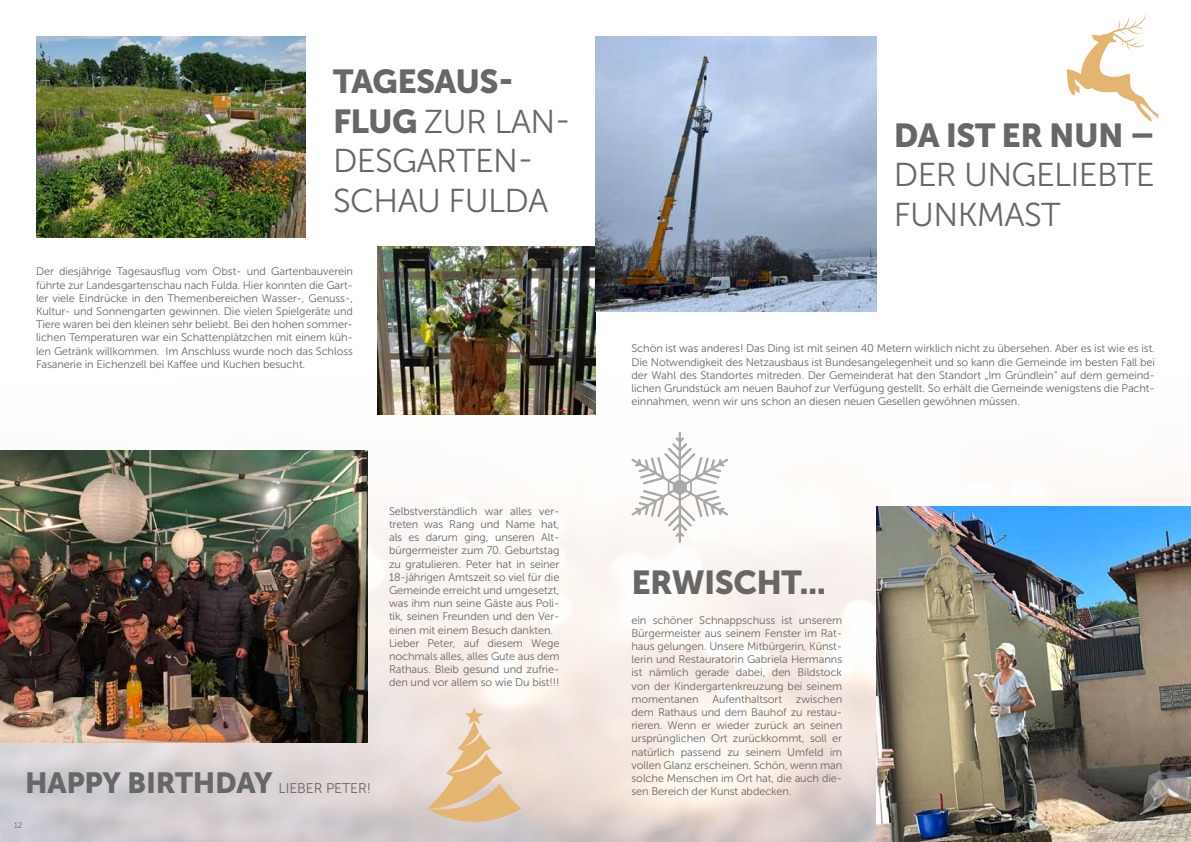
<style>
.page{position:relative;width:1191px;height:842px;background:#fff}
.page>*{position:absolute;margin:0;border:0;box-sizing:border-box;transform-origin:0 0}
.t1{font:33px/39.6px "Museo Sans 300";letter-spacing:-.02em;color:#666766}
.t2{font:33px "Museo Sans 900";letter-spacing:-.02em;color:#666766}
.t3{font:29px "Museo Sans 900";letter-spacing:-.01em;color:#666766}
.t4{font:11px/13.2px "Museo Sans 300";letter-spacing:-.01em;color:#666766;text-align:justify}
.t5{font:8px "Museo Sans 300";color:#666766}
.t6{font:8px "Museo Sans 300";color:#fff}
.s1{font-family:"Museo Sans 900"}
.s2{font-family:"Museo Sans 300";font-size:14px}
</style>
<div class="page">
<img style="left:0;top:372px;width:1191px;height:470px">
<svg style="left:1067px;top:13px;width:91px;height:109px"></svg>
<svg style="left:427px;top:707px;width:94px;height:115px;background:#e8cfb3"></svg>
<img style="left:876px;top:507px;width:315px;height:335px">
<img style="left:36px;top:36px;width:269px;height:202px">
<img style="left:378px;top:247px;width:217px;height:167px">
<img style="left:0;top:451px;width:367px;height:291px">
<img style="left:595px;top:36px;width:281px;height:276px">
<svg style="left:631px;top:431px;width:98px;height:112px"></svg>
<h1 class="t2" style="left:333px;top:63px;width:182px">TAGESAUS-</h1>
<h1 class="t1" style="left:333px;top:102px;width:240px"><span class="s1">FLUG</span> ZUR LAN-<br>DESGARTEN-<br>SCHAU FULDA</h1>
<p class="t4" style="left:36px;top:265px;width:318px">Der diesjährige Tagesausflug vom Obst- und Gartenbauverein führte zur Landesgartenschau nach Fulda. Hier konnten die Gart&shy;ler viele Eindrücke in den Themenbereichen Wasser-, Genuss-, Kultur- und Sonnengarten gewinnen. Die vielen Spielgeräte und Tiere waren bei den kleinen sehr beliebt. Bei den hohen sommer&shy;lichen Temperaturen war ein Schattenplätzchen mit einem küh&shy;len Getränk willkommen. Im Anschluss wurde noch das Schloss Fasanerie in Eichenzell bei Kaffee und Kuchen besucht.</p>
<p class="t4" style="left:389px;top:504px;width:172px;text-align:left">Selbstverständlich war alles ver&shy;treten was Rang und Name hat, als es darum ging, unseren Alt&shy;bürgermeister zum 70. Geburtstag zu gratulieren. Peter hat in seiner 18-jährigen Amtszeit so viel für die Gemeinde erreicht und umgesetzt, was ihm nun seine Gäste aus Poli&shy;tik, seinen Freunden und den Ver&shy;einen mit einem Besuch dankten.<br>Lieber Peter, auf diesem Wege nochmals alles, alles Gute aus dem Rathaus. Bleib gesund und zufrie&shy;den und vor allem so wie Du bist!!!</p>
<h2 class="t3" style="left:25px;top:766px;width:347px">HAPPY BIRTHDAY <span class="s2">LIEBER PETER!</span></h2>
<h1 class="t2" style="left:894px;top:116px;width:262px">DA IST ER NUN –</h1>
<h1 class="t1" style="left:894px;top:155px;width:262px">DER UNGELIEBTE<br>FUNKMAST</h1>
<p class="t4" style="left:631px;top:342px;width:525px">Schön ist was anderes! Das Ding ist mit seinen 40 Metern wirklich nicht zu übersehen. Aber es ist wie es ist.<br>Die Notwendigkeit des Netzausbaus ist Bundesangelegenheit und so kann die Gemeinde im besten Fall bei der Wahl des Standortes mitreden. Der Gemeinderat hat den Standort „Im Gründlein“ auf dem gemeind&shy;lichen Grundstück am neuen Bauhof zur Verfügung gestellt. So erhält die Gemeinde wenigstens die Pacht&shy;einnahmen, wenn wir uns schon an diesen neuen Gesellen gewöhnen müssen.</p>
<h1 class="t2" style="left:631px;top:563px;width:196px">ERWISCHT...</h1>
<p class="t4" style="left:631px;top:613px;width:212px">ein schöner Schnappschuss ist unserem Bürgermeister aus seinem Fenster im Rat&shy;haus gelungen. Unsere Mitbürgerin, Künst&shy;lerin und Restauratorin Gabriela Hermanns ist nämlich gerade dabei, den Bildstock von der Kindergartenkreuzung bei seinem momentanen</p>
<p class="t4" style="left:712px;top:692px;width:71px">Aufenthaltsort</p>
<p class="t4" style="left:631px;top:692px;width:212px;text-indent:164px">zwischen dem Rathaus und dem Bauhof zu restau&shy;rieren. Wenn er wieder zurück an seinen ursprünglichen Ort zurückkommt, soll er natürlich passend zu seinem Umfeld im vollen Glanz erscheinen. Schön, wenn man solche Menschen im Ort hat, die auch die&shy;sen Bereich der Kunst abdecken.</p>
<p class="t5" style="left:14px;top:821px;width:10px">12</p>
<p class="t6" style="left:1168px;top:821px;width:10px">13</p>
</div>
